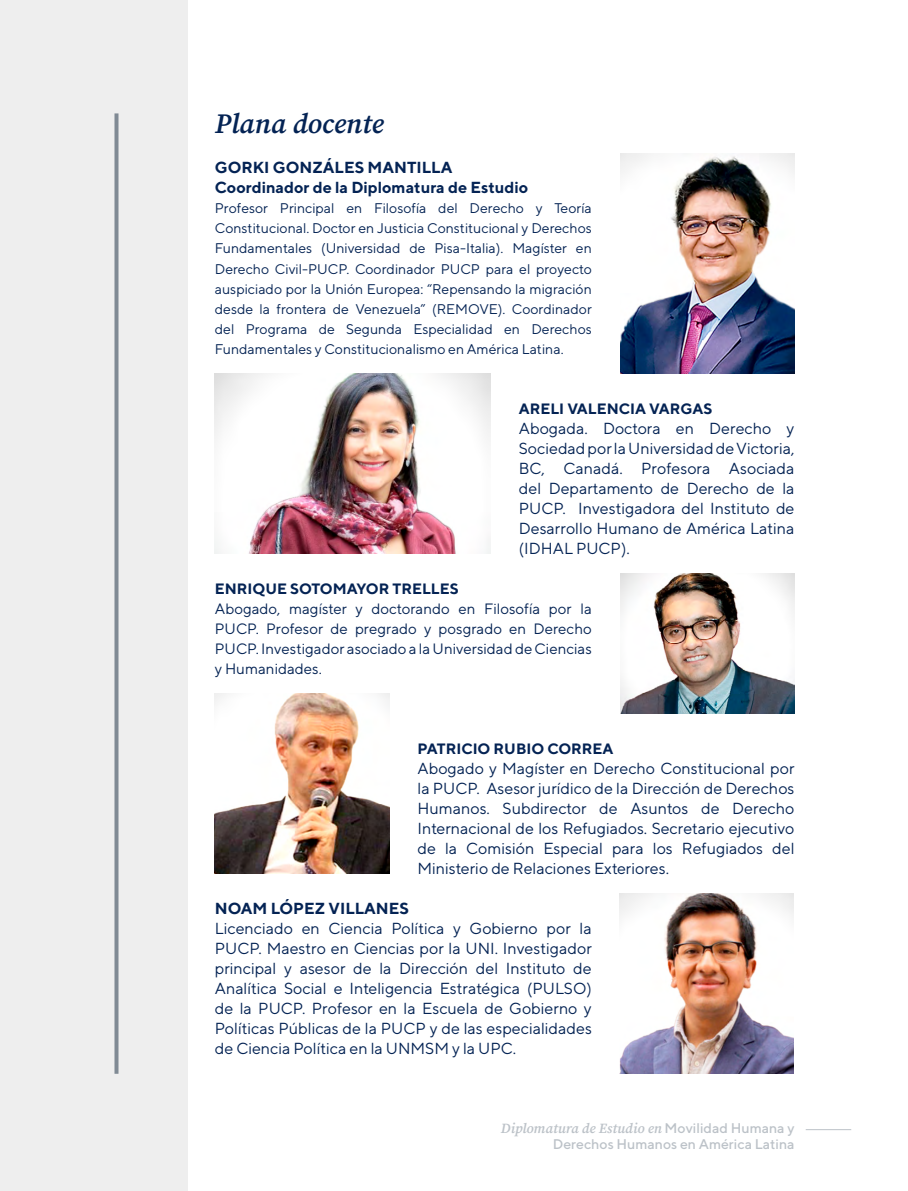
<style>
.page{position:relative;width:908px;height:1191px;background:#fff}
.page>*{position:absolute;margin:0;border:0;box-sizing:border-box;transform-origin:0 0}
.t1{font:italic 600 28px "Source Serif Pro";color:#042354}
.t2{font:16px/20px "TT Norms";color:#042354;text-align:justify}
.t3{font:700 16px/20px "TT Norms";color:#042354}
.t4{font:15px/20px "TT Norms";color:#042354;text-align:justify}
.t5{font:700 15px "TT Norms";color:#042354}
.t6{font:14px/20px "TT Norms";color:#042354;text-align:justify}
.t7{font:italic 600 14px "Source Serif Pro";color:#bcc2c8}
.t8{font:500 14px "TT Norms";color:#bcc2c8}
.s1{font-family:"TT Norms";font-weight:500;font-style:normal}
</style>
<div class="page">
<div style="left:0;top:0;width:187px;height:1191px;background:#eee"></div>
<hr style="left:805px;top:1129px;width:45px;height:1px;background:#bcc2c8">
<svg style="left:114px;top:113px;width:4px;height:960px;background:#8d969f"></svg>
<img style="left:215px;top:373px;width:275px;height:180px">
<img style="left:620px;top:573px;width:174px;height:140px">
<img style="left:215px;top:693px;width:174px;height:180px">
<img style="left:619px;top:893px;width:174px;height:180px">
<img style="left:620px;top:153px;width:174px;height:220px">
<h1 class="t1" style="left:215px;top:105px;width:170px">Plana docente</h1>
<p class="t3" style="left:215px;top:157px;width:315px">GORKI GONZÁLES MANTILLA<br>Coordinador de la Diplomatura de Estudio</p>
<p class="t6" style="left:215px;top:198px;width:378px">Profesor Principal en Filosofía del Derecho y Teoría Constitucional. Doctor en Justicia Constitucional y Derechos Fundamentales (Universidad de Pisa-Italia). Magíster en Derecho Civil-PUCP. Coordinador PUCP para el proyecto auspiciado por la Unión Europea: “Repensando la migración desde la frontera de Venezuela” (REMOVE). Coordinador del Programa de Segunda Especialidad en Derechos Fundamentales y Constitucionalismo en América Latina.</p>
<p class="t5" style="left:518px;top:399px;width:195px">ARELI VALENCIA VARGAS</p>
<p class="t2" style="left:518px;top:417px;width:277px">Abogada. Doctora en Derecho y Sociedad por la Universidad de Victoria, BC, Canadá. Profesora Asociada del Departamento de Derecho de la PUCP. Investigadora del Instituto de Desarrollo Humano de América Latina (IDHAL PUCP).</p>
<p class="t5" style="left:215px;top:579px;width:245px">ENRIQUE SOTOMAYOR TRELLES</p>
<p class="t4" style="left:215px;top:598px;width:378px">Abogado, magíster y doctorando en Filosofía por la PUCP. Profesor de pregrado y posgrado en Derecho PUCP. Investigador asociado a la Universidad de Ciencias y Humanidades.</p>
<p class="t5" style="left:417px;top:739px;width:197px">PATRICIO RUBIO CORREA</p>
<p class="t2" style="left:417px;top:757px;width:378px">Abogado y Magíster en Derecho Constitucional por la PUCP. Asesor jurídico de la Dirección de Derechos Humanos. Subdirector de Asuntos de Derecho Internacional de los Refugiados. Secretario ejecutivo de la Comisión Especial para los Refugiados del Ministerio de Relaciones Exteriores.</p>
<p class="t3" style="left:215px;top:897px;width:196px">NOAM LÓPEZ VILLANES</p>
<p class="t2" style="left:215px;top:917px;width:378px">Licenciado en Ciencia Política y Gobierno por la PUCP. Maestro en Ciencias por la UNI. Investigador principal y asesor de la Dirección del Instituto de Analítica Social e Inteligencia Estratégica (PULSO) de la PUCP. Profesor en la Escuela de Gobierno y Políticas Públicas de la PUCP y de las especialidades de Ciencia Política en la UNMSM y la UPC.</p>
<p class="t7" style="left:500px;top:1118px;width:295px">Diplomatura de Estudio en <span class="s1">Movilidad Humana y</span></p>
<p class="t8" style="left:552px;top:1135px;width:243px">Derechos Humanos en América Latina</p>
</div>
